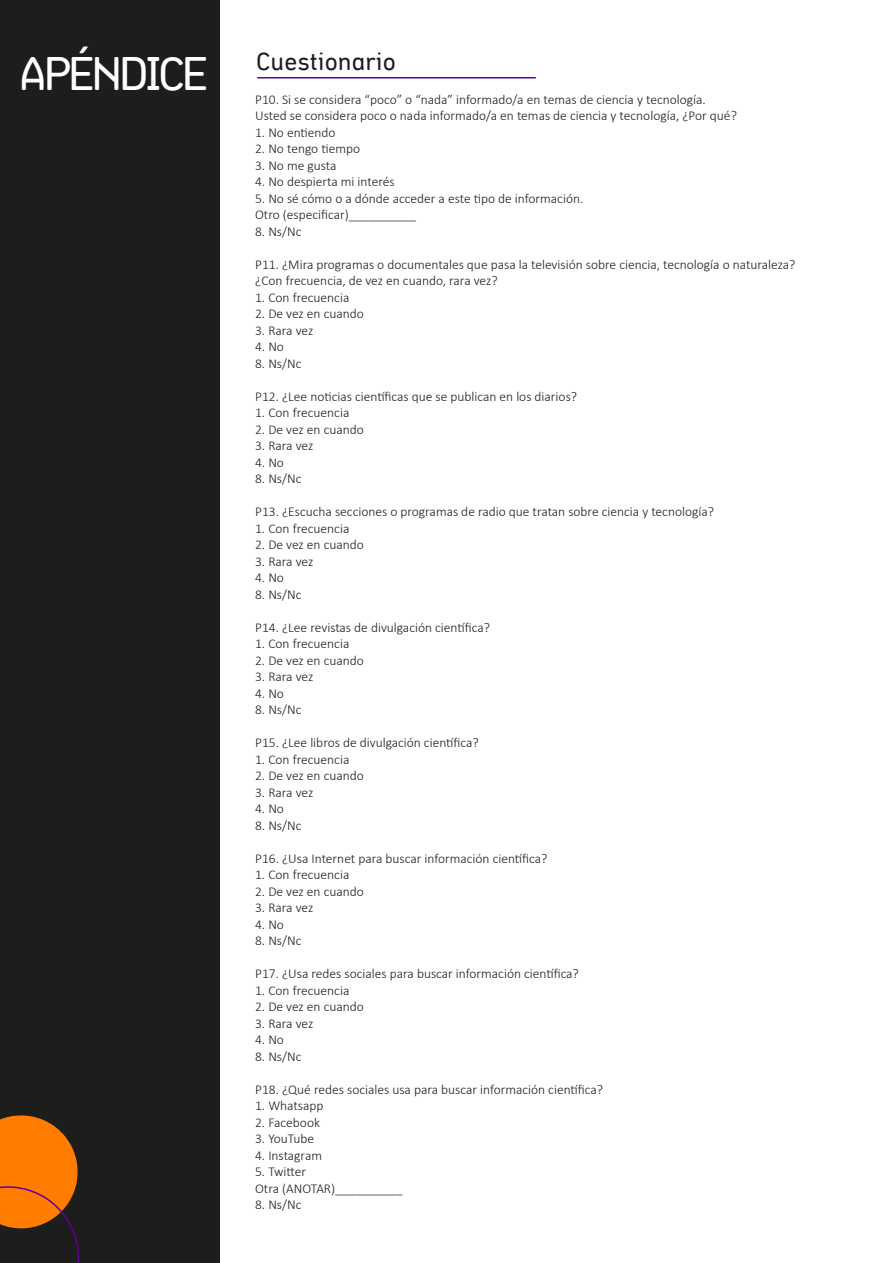
<style>
.page{position:relative;width:893px;height:1263px;background:#fff}
.page>*{position:absolute;margin:0;border:0;box-sizing:border-box;transform-origin:0 0}
.t1{font:48px "aniifont";letter-spacing:-.08em;color:#fff}
.t2{font:25.5px "aniifont";color:#1d1d1b}
.t3{font:300 13.5px/16.5px "Calibri";color:#1d1d1b}
</style>
<div class="page">
<div style="left:0;top:0;width:220px;height:1263px;background:#1d1d1b"></div>
<svg style="left:0;top:1115px;width:79px;height:148px"></svg>
<hr style="left:257px;top:77px;width:279px;height:1px;background:#610098">
<h1 class="t1" style="left:18px;top:46px;width:192px">APÉNDICE</h1>
<h2 class="t2" style="left:256px;top:47px;width:141px">Cuestionario</h2>
<p class="t3" style="left:255px;top:91px;width:483px">P10. Si se considera “poco” o “nada” informado/a en temas de ciencia y tecnología.<br>Usted se considera poco o nada informado/a en temas de ciencia y tecnología, ¿Por qué?</p>
<p class="t3" style="left:255px;top:124px;width:82px">1. No entiendo</p>
<p class="t3" style="left:255px;top:140px;width:106px">2. No tengo tiempo</p>
<p class="t3" style="left:255px;top:157px;width:83px">3. No me gusta</p>
<p class="t3" style="left:255px;top:173px;width:141px">4. No despierta mi interés</p>
<p class="t3" style="left:255px;top:190px;width:330px">5. No sé cómo o a dónde acceder a este tipo de información.<br>Otro (especificar)__________</p>
<p class="t3" style="left:255px;top:223px;width:48px">8. Ns/Nc</p>
<p class="t3" style="left:255px;top:256px;width:542px">P11. ¿Mira programas o documentales que pasa la televisión sobre ciencia, tecnología o naturaleza? ¿Con frecuencia, de vez en cuando, rara vez?</p>
<p class="t3" style="left:255px;top:289px;width:96px">1. Con frecuencia</p>
<p class="t3" style="left:255px;top:305px;width:110px">2. De vez en cuando</p>
<p class="t3" style="left:255px;top:322px;width:60px">3. Rara vez</p>
<p class="t3" style="left:255px;top:338px;width:30px">4. No</p>
<p class="t3" style="left:255px;top:355px;width:48px">8. Ns/Nc</p>
<p class="t3" style="left:255px;top:388px;width:323px">P12. ¿Lee noticias científicas que se publican en los diarios?</p>
<p class="t3" style="left:255px;top:404px;width:96px">1. Con frecuencia</p>
<p class="t3" style="left:255px;top:421px;width:110px">2. De vez en cuando</p>
<p class="t3" style="left:255px;top:437px;width:60px">3. Rara vez</p>
<p class="t3" style="left:255px;top:454px;width:30px">4. No</p>
<p class="t3" style="left:255px;top:470px;width:48px">8. Ns/Nc</p>
<p class="t3" style="left:255px;top:503px;width:460px">P13. ¿Escucha secciones o programas de radio que tratan sobre ciencia y tecnología?</p>
<p class="t3" style="left:255px;top:520px;width:96px">1. Con frecuencia</p>
<p class="t3" style="left:255px;top:536px;width:110px">2. De vez en cuando</p>
<p class="t3" style="left:255px;top:553px;width:60px">3. Rara vez</p>
<p class="t3" style="left:255px;top:569px;width:30px">4. No</p>
<p class="t3" style="left:255px;top:586px;width:48px">8. Ns/Nc</p>
<p class="t3" style="left:255px;top:619px;width:236px">P14. ¿Lee revistas de divulgación científica?</p>
<p class="t3" style="left:255px;top:635px;width:96px">1. Con frecuencia</p>
<p class="t3" style="left:255px;top:652px;width:110px">2. De vez en cuando</p>
<p class="t3" style="left:255px;top:668px;width:60px">3. Rara vez</p>
<p class="t3" style="left:255px;top:685px;width:30px">4. No</p>
<p class="t3" style="left:255px;top:701px;width:48px">8. Ns/Nc</p>
<p class="t3" style="left:255px;top:734px;width:225px">P15. ¿Lee libros de divulgación científica?</p>
<p class="t3" style="left:255px;top:751px;width:96px">1. Con frecuencia</p>
<p class="t3" style="left:255px;top:767px;width:110px">2. De vez en cuando</p>
<p class="t3" style="left:255px;top:784px;width:60px">3. Rara vez</p>
<p class="t3" style="left:255px;top:800px;width:30px">4. No</p>
<p class="t3" style="left:255px;top:817px;width:48px">8. Ns/Nc</p>
<p class="t3" style="left:255px;top:850px;width:294px">P16. ¿Usa Internet para buscar información científica?</p>
<p class="t3" style="left:255px;top:866px;width:96px">1. Con frecuencia</p>
<p class="t3" style="left:255px;top:883px;width:110px">2. De vez en cuando</p>
<p class="t3" style="left:255px;top:899px;width:60px">3. Rara vez</p>
<p class="t3" style="left:255px;top:916px;width:30px">4. No</p>
<p class="t3" style="left:255px;top:932px;width:48px">8. Ns/Nc</p>
<p class="t3" style="left:255px;top:965px;width:325px">P17. ¿Usa redes sociales para buscar información científica?</p>
<p class="t3" style="left:255px;top:982px;width:96px">1. Con frecuencia</p>
<p class="t3" style="left:255px;top:998px;width:110px">2. De vez en cuando</p>
<p class="t3" style="left:255px;top:1015px;width:60px">3. Rara vez</p>
<p class="t3" style="left:255px;top:1031px;width:30px">4. No</p>
<p class="t3" style="left:255px;top:1048px;width:48px">8. Ns/Nc</p>
<p class="t3" style="left:255px;top:1081px;width:349px">P18. ¿Qué redes sociales usa para buscar información científica?</p>
<p class="t3" style="left:255px;top:1097px;width:70px">1. Whatsapp</p>
<p class="t3" style="left:255px;top:1114px;width:66px">2. Facebook</p>
<p class="t3" style="left:255px;top:1130px;width:60px">3. YouTube</p>
<p class="t3" style="left:255px;top:1147px;width:68px">4. Instagram</p>
<p class="t3" style="left:255px;top:1163px;width:149px">5. Twitter<br>Otra (ANOTAR)__________</p>
<p class="t3" style="left:255px;top:1196px;width:48px">8. Ns/Nc</p>
</div>
